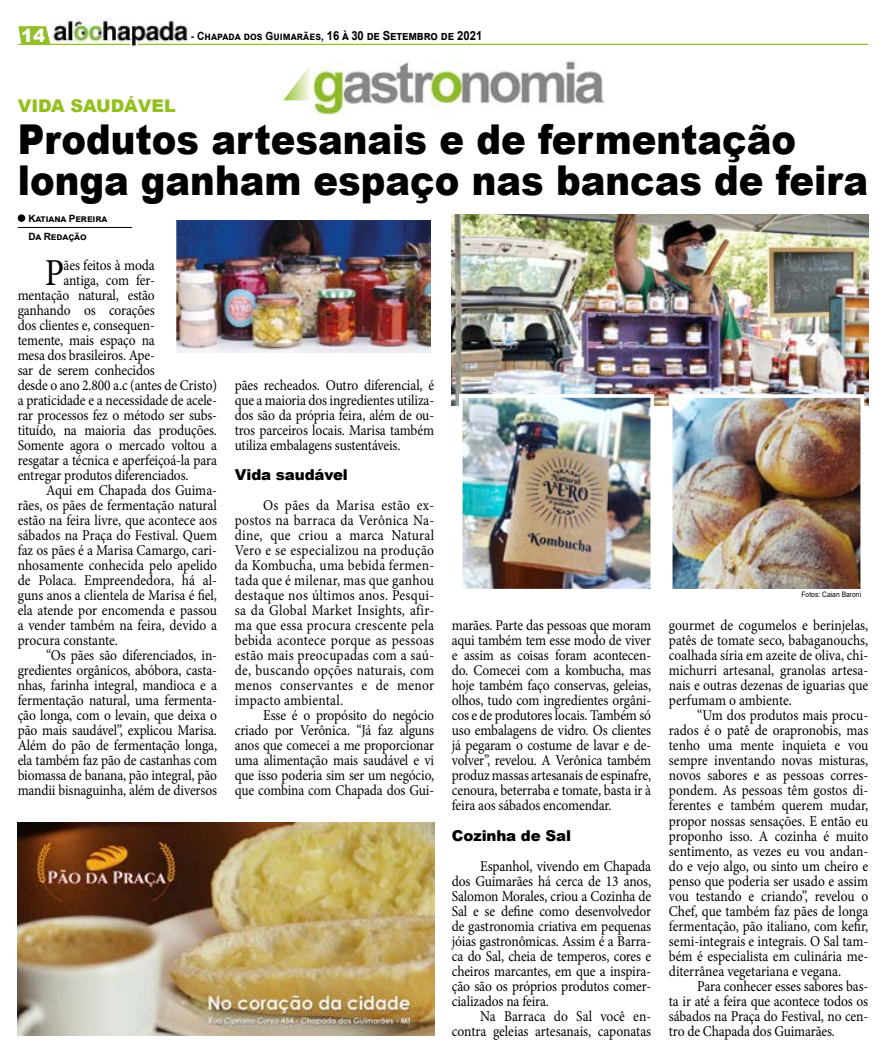
<style>
.page{position:relative;width:886px;height:1053px;background:#fff}
.page>*{position:absolute;margin:0;border:0;box-sizing:border-box;transform-origin:0 0}
.t1{font:900 41.12px/41.1px "Arial";color:#000;scale:.9 1}
.t2{font:38.12px "Minion Pro";color:#000;scale:.9 1}
.t3{font:900 18px "Arial";color:#fff}
.t4{font:900 17.5px "Arial";color:#95bf1f}
.t5{font:15px/15px "Minion Pro";letter-spacing:-.01em;color:#000;text-align:justify;scale:.9 1}
.t6{font:900 15px "Arial";letter-spacing:-.01em;color:#000}
.t7{font:700 11.25px "Arial";letter-spacing:.01em;color:#000;scale:.9 1}
.t8{font:700 10px/18px "Arial";letter-spacing:-.01em;color:#000}
.t9{font:7.5px "Arial";color:#000;scale:.9 1}
.s1{font-size:12.5px}
</style>
<div class="page">
<img style="left:53px;top:18px;width:137px;height:29px">
<hr style="left:138px;top:44px;width:730px;height:1px;background:#94bf2c">
<hr style="left:18px;top:44px;width:112px;height:1px;background:#94bf2c">
<svg style="left:18px;top:26px;width:33px;height:19px"></svg>
<svg style="left:284px;top:66px;width:27px;height:34px"></svg>
<img style="left:311px;top:61px;width:294px;height:53px">
<img style="left:452px;top:214px;width:416px;height:191px">
<img style="left:178px;top:221px;width:252px;height:130px">
<div style="left:173px;top:216px;width:262px;height:140px;border:4px solid #fff"></div>
<img style="left:464px;top:399px;width:185px;height:188px">
<div style="left:459px;top:394px;width:195px;height:198px;border:4px solid #fff"></div>
<img style="left:674px;top:399px;width:185px;height:188px">
<div style="left:669px;top:394px;width:195px;height:198px;border:4px solid #fff"></div>
<div style="left:18px;top:214px;width:7px;height:8px;background:#000;border-radius:50%"></div>
<hr style="left:18px;top:227px;width:114px;height:1px;background:#000">
<img style="left:17px;top:822px;width:417px;height:213px">
<p class="t3" style="left:21px;top:23px;width:26px">14</p>
<p class="t7" style="left:191px;top:28px;width:326px">- Chapada dos Guimarães, <span class="s1">16 à 30 de Setembro de 2021</span></p>
<p class="t4" style="left:18px;top:93px;width:160px">VIDA SAUDÁVEL</p>
<h1 class="t1" style="left:18px;top:117px;width:946px">Produtos artesanais e de fermentação longa ganham espaço nas bancas de feira</h1>
<p class="t8" style="left:28px;top:209px;width:80px">Katiana Pereira<br>Da Redação</p>
<h2 class="t2" style="left:45px;top:247px;width:23px">P</h2>
<p class="t5" style="left:64px;top:258px;width:103px">ães feitos à moda</p>
<p class="t5" style="left:64px;top:273px;width:103px">antiga, com fer-</p>
<p class="t5" style="left:18px;top:288px;width:154px">mentação natural, estão</p>
<p class="t5" style="left:18px;top:303px;width:154px">ganhando os corações</p>
<p class="t5" style="left:18px;top:318px;width:154px">dos clientes e, consequen-</p>
<p class="t5" style="left:18px;top:333px;width:154px">temente, mais espaço na</p>
<p class="t5" style="left:18px;top:348px;width:154px">mesa dos brasileiros. Ape-</p>
<p class="t5" style="left:18px;top:363px;width:154px">sar de serem conhecidos</p>
<p class="t5" style="left:18px;top:378px;width:223px">desde o ano 2.800 a.c (antes de Cristo)</p>
<p class="t5" style="left:18px;top:393px;width:223px">a praticidade e a necessidade de acele-</p>
<p class="t5" style="left:18px;top:408px;width:223px">rar processos fez o método ser subs-</p>
<p class="t5" style="left:18px;top:423px;width:223px">tituído, na maioria das produções.</p>
<p class="t5" style="left:18px;top:438px;width:223px">Somente agora o mercado voltou a</p>
<p class="t5" style="left:18px;top:453px;width:223px">resgatar a técnica e aperfeiçoá-la para</p>
<p class="t5" style="left:18px;top:468px;width:191px">entregar produtos diferenciados.</p>
<p class="t5" style="left:46px;top:483px;width:191px">Aqui em Chapada dos Guima-</p>
<p class="t5" style="left:18px;top:498px;width:223px">rães, os pães de fermentação natural</p>
<p class="t5" style="left:18px;top:513px;width:223px">estão na feira livre, que acontece aos</p>
<p class="t5" style="left:18px;top:528px;width:223px">sábados na Praça do Festival. Quem</p>
<p class="t5" style="left:18px;top:543px;width:223px">faz os pães é a Marisa Camargo, cari-</p>
<p class="t5" style="left:18px;top:558px;width:223px">nhosamente conhecida pelo apelido</p>
<p class="t5" style="left:18px;top:573px;width:223px">de Polaca. Empreendedora, há al-</p>
<p class="t5" style="left:18px;top:588px;width:223px">guns anos a clientela de Marisa é fiel,</p>
<p class="t5" style="left:18px;top:603px;width:223px">ela atende por encomenda e passou</p>
<p class="t5" style="left:18px;top:618px;width:223px">a vender também na feira, devido a</p>
<p class="t5" style="left:18px;top:633px;width:113px">procura constante.</p>
<p class="t5" style="left:46px;top:648px;width:191px">“Os pães são diferenciados, in-</p>
<p class="t5" style="left:18px;top:663px;width:223px">gredientes orgânicos, abóbora, casta-</p>
<p class="t5" style="left:18px;top:678px;width:223px">nhas, farinha integral, mandioca e a</p>
<p class="t5" style="left:18px;top:693px;width:223px">fermentação natural, uma fermenta-</p>
<p class="t5" style="left:18px;top:708px;width:223px">ção longa, com o levain, que deixa o</p>
<p class="t5" style="left:18px;top:723px;width:223px">pão mais saudável”, explicou Marisa.</p>
<p class="t5" style="left:18px;top:738px;width:223px">Além do pão de fermentação longa,</p>
<p class="t5" style="left:18px;top:753px;width:223px">ela também faz pão de castanhas com</p>
<p class="t5" style="left:18px;top:768px;width:223px">biomassa de banana, pão integral, pão</p>
<p class="t5" style="left:18px;top:783px;width:223px">mandii bisnaguinha, além de diversos</p>
<p class="t5" style="left:235px;top:378px;width:223px">pães recheados. Outro diferencial, é que a maioria dos ingredientes utiliza&shy;dos são da própria feira, além de ou&shy;tros parceiros locais. Marisa também utiliza embalagens sustentáveis.</p>
<p class="t6" style="left:235px;top:464px;width:115px">Vida saudável</p>
<p class="t5" style="left:235px;top:498px;width:223px;text-indent:28px">Os pães da Marisa estão ex&shy;postos na barraca da Verônica Na&shy;dine, que criou a marca Natural Vero e se especializou na produção da Kombucha, uma bebida fermen&shy;tada que é milenar, mas que ganhou destaque nos últimos anos. Pesqui&shy;sa da Global Market Insights, afir&shy;ma que essa procura crescente pela bebida acontece porque as pessoas estão mais preocupadas com a saú&shy;de, buscando opções naturais, com menos conservantes e de menor impacto ambiental.</p>
<p class="t5" style="left:235px;top:708px;width:223px;text-indent:28px">Esse é o propósito do negócio criado por Verônica. “Já faz alguns anos que comecei a me proporcionar uma alimentação mais saudável e vi que isso poderia sim ser um negócio, que combina com Chapada dos Gui-</p>
<p class="t9" style="left:801px;top:589px;width:68px">Fotos: Caian Baroni</p>
<p class="t5" style="left:452px;top:618px;width:223px">marães. Parte das pessoas que moram aqui também tem esse modo de viver e assim as coisas foram acontecen&shy;do. Comecei com a kombucha, mas hoje também faço conservas, geleias, olhos, tudo com ingredientes orgâni&shy;cos e de produtores locais. Também só uso embalagens de vidro. Os clientes já pegaram o costume de lavar e de&shy;volver”, revelou. A Verônica também produz massas artesanais de espinafre, cenoura, beterraba e tomate, basta ir à feira aos sábados encomendar.</p>
<p class="t6" style="left:452px;top:824px;width:121px">Cozinha de Sal</p>
<p class="t5" style="left:452px;top:858px;width:223px;text-indent:28px">Espanhol, vivendo em Chapada dos Guimarães há cerca de 13 anos, Salomon Morales, criou a Cozinha de Sal e se define como desenvolvedor de gastronomia criativa em pequenas jóias gastronômicas. Assim é a Barra&shy;ca do Sal, cheia de temperos, cores e cheiros marcantes, em que a inspira&shy;ção são os próprios produtos comer&shy;cializados na feira.</p>
<p class="t5" style="left:452px;top:1008px;width:223px;text-align:right">Na Barraca do Sal você en&shy;contra geleias artesanais, caponatas</p>
<p class="t5" style="left:669px;top:618px;width:223px">gourmet de cogumelos e berinjelas, patês de tomate seco, babaganouchs, coalhada síria em azeite de oliva, chi&shy;michurri artesanal, granolas artesa&shy;nais e outras dezenas de iguarias que perfumam o ambiente.</p>
<p class="t5" style="left:669px;top:708px;width:223px;text-indent:28px">“Um dos produtos mais procu&shy;rados é o patê de orapronobis, mas tenho uma mente inquieta e vou sempre inventando novas misturas, novos sabores e as pessoas corres&shy;pondem. As pessoas têm gostos di&shy;ferentes e também querem mudar, propor nossas sensações. E então eu proponho isso. A cozinha é muito sentimento, as vezes eu vou andan&shy;do e vejo algo, ou sinto um cheiro e penso que poderia ser usado e assim vou testando e criando”, revelou o Chef, que também faz pães de longa fermentação, pão italiano, com kefir, semi-integrais e integrais. O Sal tam&shy;bém é especialista em culinária me&shy;diterrânea vegetariana e vegana.</p>
<p class="t5" style="left:669px;top:978px;width:223px;text-indent:28px">Para conhecer esses sabores bas&shy;ta ir até a feira que acontece todos os sábados na Praça do Festival, no cen&shy;tro de Chapada dos Guimarães.</p>
</div>
